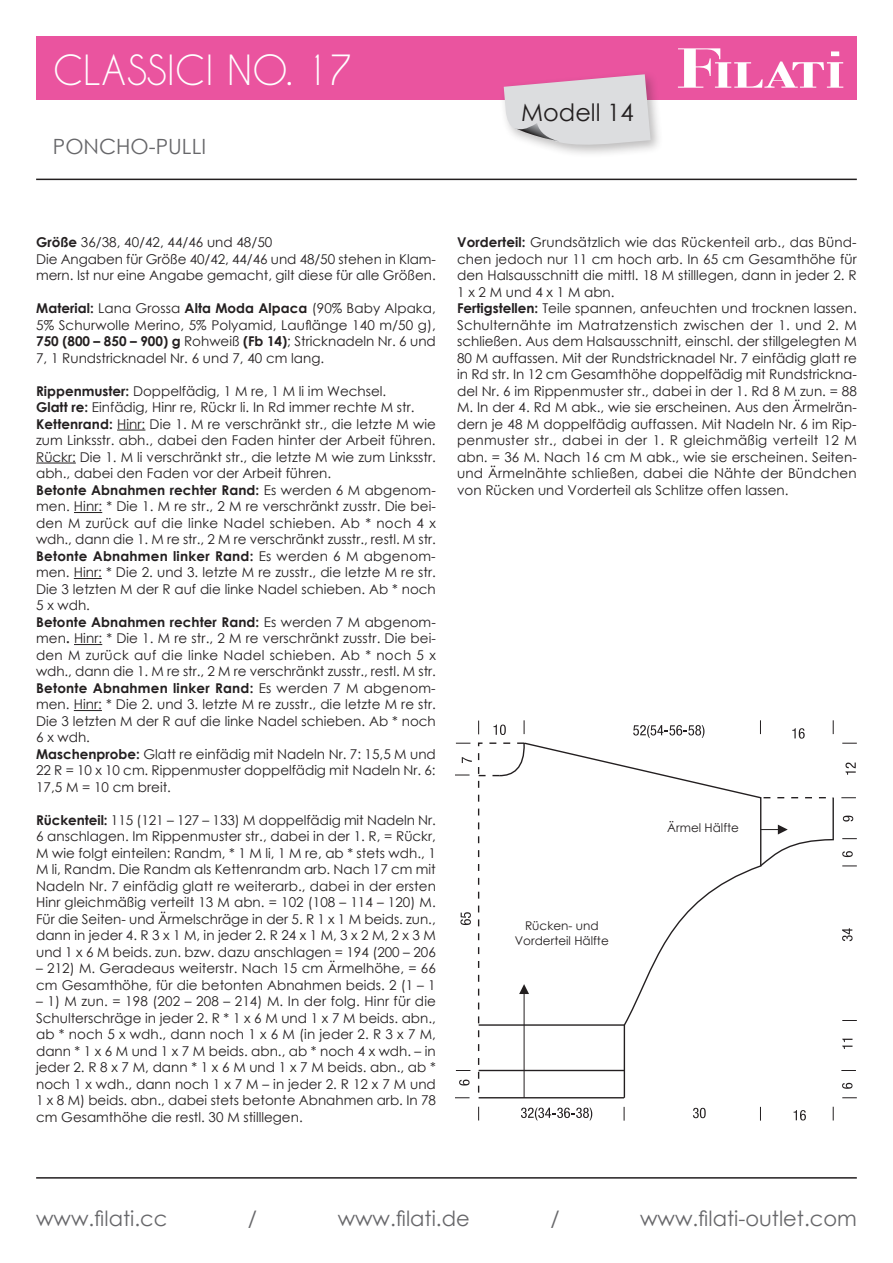
<style>
.page{position:relative;width:893px;height:1263px;background:#fff}
.page>*{position:absolute;margin:0;border:0;box-sizing:border-box;transform-origin:0 0}
.t1{font:39px "Caviar Dreams";color:#fff}
.t2{font:24px "Century Gothic";color:#231f20}
.t3{font:21px "Century Gothic";color:#67676a}
.t4{font:13.5px/16.5px "Century Gothic";color:#231f20}
.t5{font:12px/14.4px "Century Gothic";color:#231f20;text-align:center}
.s1{font-weight:700}
</style>
<div class="page">
<hr style="left:36px;top:1177px;width:821px;height:1px;background:#231f20">
<hr style="left:36px;top:179px;width:821px;height:1px;background:#231f20">
<div style="left:36px;top:36px;width:821px;height:64px;background:#ea549f"></div>
<svg style="left:678px;top:48px;width:165px;height:40px"></svg>
<div style="left:499px;top:70px;width:165px;height:88px;background:#231f20;opacity:.3"></div>
<svg style="left:504px;top:74px;width:147px;height:76px;background:#dcced7"></svg>
<svg style="left:117px;top:430px;width:28px;height:1px"></svg>
<hr style="left:36px;top:463px;width:40px;height:1px;background:#231f20">
<svg style="left:74px;top:512px;width:28px;height:1px"></svg>
<svg style="left:74px;top:578px;width:28px;height:1px"></svg>
<svg style="left:74px;top:644px;width:28px;height:1px"></svg>
<svg style="left:74px;top:710px;width:28px;height:1px"></svg>
<svg style="left:477px;top:742px;width:21px;height:357px"></svg>
<svg style="left:833px;top:1107px;width:1px;height:13px"></svg>
<svg style="left:760px;top:1107px;width:1px;height:13px"></svg>
<svg style="left:842px;top:838px;width:15px;height:1px"></svg>
<svg style="left:842px;top:1020px;width:15px;height:1px"></svg>
<svg style="left:841px;top:1070px;width:15px;height:1px"></svg>
<svg style="left:842px;top:1097px;width:15px;height:1px"></svg>
<svg style="left:456px;top:1070px;width:14px;height:1px"></svg>
<svg style="left:456px;top:743px;width:14px;height:1px"></svg>
<svg style="left:524px;top:720px;width:1px;height:14px"></svg>
<svg style="left:455px;top:1097px;width:15px;height:1px"></svg>
<svg style="left:455px;top:774px;width:15px;height:1px"></svg>
<svg style="left:842px;top:865px;width:15px;height:1px"></svg>
<svg style="left:478px;top:721px;width:1px;height:13px"></svg>
<svg style="left:478px;top:1107px;width:1px;height:13px"></svg>
<svg style="left:624px;top:1107px;width:1px;height:13px"></svg>
<svg style="left:842px;top:743px;width:15px;height:1px"></svg>
<svg style="left:841px;top:797px;width:15px;height:1px"></svg>
<svg style="left:760px;top:720px;width:1px;height:14px"></svg>
<svg style="left:833px;top:720px;width:1px;height:14px"></svg>
<svg style="left:498px;top:742px;width:260px;height:357px"></svg>
<svg style="left:521px;top:1107px;width:71px;height:13px"></svg>
<svg style="left:843px;top:816px;width:10px;height:5px"></svg>
<svg style="left:633px;top:725px;width:71px;height:13px"></svg>
<svg style="left:462px;top:757px;width:10px;height:6px"></svg>
<hr style="left:479px;top:1070px;width:145px;height:1px;background:#231f20">
<svg style="left:493px;top:724px;width:13px;height:11px"></svg>
<svg style="left:460px;top:912px;width:11px;height:13px"></svg>
<hr style="left:479px;top:1097px;width:145px;height:1px;background:#231f20">
<svg style="left:842px;top:928px;width:10px;height:13px"></svg>
<svg style="left:459px;top:1079px;width:11px;height:6px"></svg>
<svg style="left:842px;top:851px;width:11px;height:6px"></svg>
<svg style="left:842px;top:1039px;width:10px;height:10px"></svg>
<svg style="left:693px;top:1108px;width:13px;height:10px"></svg>
<svg style="left:793px;top:1110px;width:13px;height:10px"></svg>
<svg style="left:758px;top:796px;width:76px;height:72px"></svg>
<svg style="left:792px;top:728px;width:13px;height:11px"></svg>
<svg style="left:842px;top:1083px;width:10px;height:6px"></svg>
<hr style="left:479px;top:1024px;width:145px;height:2px;background:#231f20">
<svg style="left:845px;top:762px;width:11px;height:13px"></svg>
<div style="left:662px;top:813px;width:82px;height:30px;background:#fff"></div>
<div style="left:514px;top:921px;width:95px;height:36px;background:#fff"></div>
<h1 class="t1" style="left:53px;top:47px;width:301px">CLASSICI NO. 17</h1>
<h3 class="t3" style="left:53px;top:131px;width:155px">PONCHO-PULLI</h3>
<h2 class="t2" style="left:521px;top:96px;width:114px">Modell 14</h2>
<p class="t4" style="left:36px;top:234px;width:401px"><span class="s1">Größe</span> 36/38, 40/42, 44/46 und 48/50<br>Die Angaben für Größe 40/42, 44/46 und 48/50 stehen in Klam&shy;mern. Ist nur eine Angabe gemacht, gilt diese für alle Größen.</p>
<p class="t4" style="left:36px;top:300px;width:401px;text-align:justify"><span class="s1">Material:</span> Lana Grossa <span class="s1">Alta Moda Alpaca</span> (90% Baby Alpaka, 5% Schurwolle Merino, 5% Polyamid, Lauflänge 140 m/50 g), <span class="s1">750 (800 – 850 – 900) g</span> Rohweiß <span class="s1">(Fb 14)</span>; Stricknadeln Nr. 6 und 7, 1 Rundstricknadel Nr. 6 und 7, 40 cm lang.</p>
<p class="t4" style="left:36px;top:382px;width:401px"><span class="s1">Rippenmuster:</span> Doppelfädig, 1 M re, 1 M li im Wechsel.<br><span class="s1">Glatt re:</span> Einfädig, Hinr re, Rückr li. In Rd immer rechte M str.<br><span class="s1">Kettenrand:</span> Hinr: Die 1. M re verschränkt str., die letzte M wie zum Linksstr. abh., dabei den Faden hinter der Arbeit führen.<br>Rückr: Die 1. M li verschränkt str., die letzte M wie zum Linksstr. abh., dabei den Faden vor der Arbeit führen.<br><span class="s1">Betonte Abnahmen rechter Rand:</span> Es werden 6 M abgenom&shy;men. Hinr: * Die 1. M re str., 2 M re verschränkt zusstr. Die bei&shy;den M zurück auf die linke Nadel schieben. Ab * noch 4 x wdh., dann die 1. M re str., 2 M re verschränkt zusstr., restl. M str.<br><span class="s1">Betonte Abnahmen linker Rand:</span> Es werden 6 M abgenom&shy;men. Hinr: * Die 2. und 3. letzte M re zusstr., die letzte M re str.<br>Die 3 letzten M der R auf die linke Nadel schieben. Ab * noch 5 x wdh.<br><span class="s1">Betonte Abnahmen rechter Rand:</span> Es werden 7 M abgenom&shy;men<span class="s1">.</span> Hinr: * Die 1. M re str., 2 M re verschränkt zusstr. Die bei&shy;den M zurück auf die linke Nadel schieben. Ab * noch 5 x wdh., dann die 1. M re str., 2 M re verschränkt zusstr., restl. M str.<br><span class="s1">Betonte Abnahmen linker Rand:</span> Es werden 7 M abgenom&shy;men. Hinr: * Die 2. und 3. letzte M re zusstr., die letzte M re str.<br>Die 3 letzten M der R auf die linke Nadel schieben. Ab * noch 6 x wdh.<br><span class="s1">Maschenprobe:</span> Glatt re einfädig mit Nadeln Nr. 7: 15,5 M und 22 R = 10 x 10 cm. Rippenmuster doppelfädig mit Nadeln Nr. 6:<br>17,5 M = 10 cm breit.</p>
<p class="t4" style="left:36px;top:811px;width:401px;text-align:justify"><span class="s1">Rückenteil:</span> 115 (121 – 127 – 133) M doppelfädig mit Nadeln Nr.<br>6 anschlagen. Im Rippenmuster str., dabei in der 1. R, = Rückr, M wie folgt einteilen: Randm, * 1 M li, 1 M re, ab * stets wdh., 1<br>M li, Randm. Die Randm als Kettenrandm arb. Nach 17 cm mit Nadeln Nr. 7 einfädig glatt re weiterarb., dabei in der ersten Hinr gleichmäßig verteilt 13 M abn. = 102 (108 – 114 – 120) M.<br>Für die Seiten- und Ärmelschräge in der 5. R 1 x 1 M beids. zun., dann in jeder 4. R 3 x 1 M, in jeder 2. R 24 x 1 M, 3 x 2 M, 2 x 3 M und 1 x 6 M beids. zun. bzw. dazu anschlagen = 194 (200 – 206</p>
<p class="t4" style="left:36px;top:960px;width:401px">– 212) M. Geradeaus weiterstr. Nach 15 cm Ärmelhöhe, = 66 cm Gesamthöhe, für die betonten Abnahmen beids. 2 (1 – 1</p>
<p class="t4" style="left:36px;top:993px;width:401px;text-align:justify">– 1) M zun. = 198 (202 – 208 – 214) M. In der folg. Hinr für die Schulterschräge in jeder 2. R * 1 x 6 M und 1 x 7 M beids. abn., ab * noch 5 x wdh., dann noch 1 x 6 M (in jeder 2. R 3 x 7 M, dann * 1 x 6 M und 1 x 7 M beids. abn., ab * noch 4 x wdh. – in jeder 2. R 8 x 7 M, dann * 1 x 6 M und 1 x 7 M beids. abn., ab * noch 1 x wdh., dann noch 1 x 7 M – in jeder 2. R 12 x 7 M und 1 x 8 M) beids. abn., dabei stets betonte Abnahmen arb. In 78 cm Gesamthöhe die restl. 30 M stilllegen.</p>
<p class="t4" style="left:457px;top:234px;width:401px"><span class="s1">Vorderteil:</span> Grundsätzlich wie das Rückenteil arb., das Bünd&shy;chen jedoch nur 11 cm hoch arb. In 65 cm Gesamthöhe für den Halsausschnitt die mittl. 18 M stilllegen, dann in jeder 2. R 1 x 2 M und 4 x 1 M abn.<br><span class="s1">Fertigstellen:</span> Teile spannen, anfeuchten und trocknen lassen.<br>Schulternähte im Matratzenstich zwischen der 1. und 2. M schließen. Aus dem Halsausschnitt, einschl. der stillgelegten M 80 M auffassen. Mit der Rundstricknadel Nr. 7 einfädig glatt re in Rd str. In 12 cm Gesamthöhe doppelfädig mit Rundstrickna&shy;del Nr. 6 im Rippenmuster str., dabei in der 1. Rd 8 M zun. = 88<br>M. In der 4. Rd M abk., wie sie erscheinen. Aus den Ärmelrän&shy;dern je 48 M doppelfädig auffassen. Mit Nadeln Nr. 6 im Rip&shy;penmuster str., dabei in der 1. R gleichmäßig verteilt 12 M abn. = 36 M. Nach 16 cm M abk., wie sie erscheinen. Seiten&shy;und Ärmelnähte schließen, dabei die Nähte der Bündchen von Rücken und Vorderteil als Schlitze offen lassen.</p>
<p class="t5" style="left:515px;top:918px;width:95px">Rücken- und<br>Vorderteil Hälfte</p>
<p class="t5" style="left:667px;top:821px;width:73px">Ärmel Hälfte</p>
<h3 class="t3" style="left:36px;top:1204px;width:133px">www.filati.cc</h3>
<h3 class="t3" style="left:248px;top:1204px;width:11px">/</h3>
<h3 class="t3" style="left:338px;top:1204px;width:134px">www.filati.de</h3>
<h3 class="t3" style="left:550px;top:1204px;width:11px">/</h3>
<h3 class="t3" style="left:640px;top:1204px;width:218px">www.filati-outlet.com</h3>
</div>
